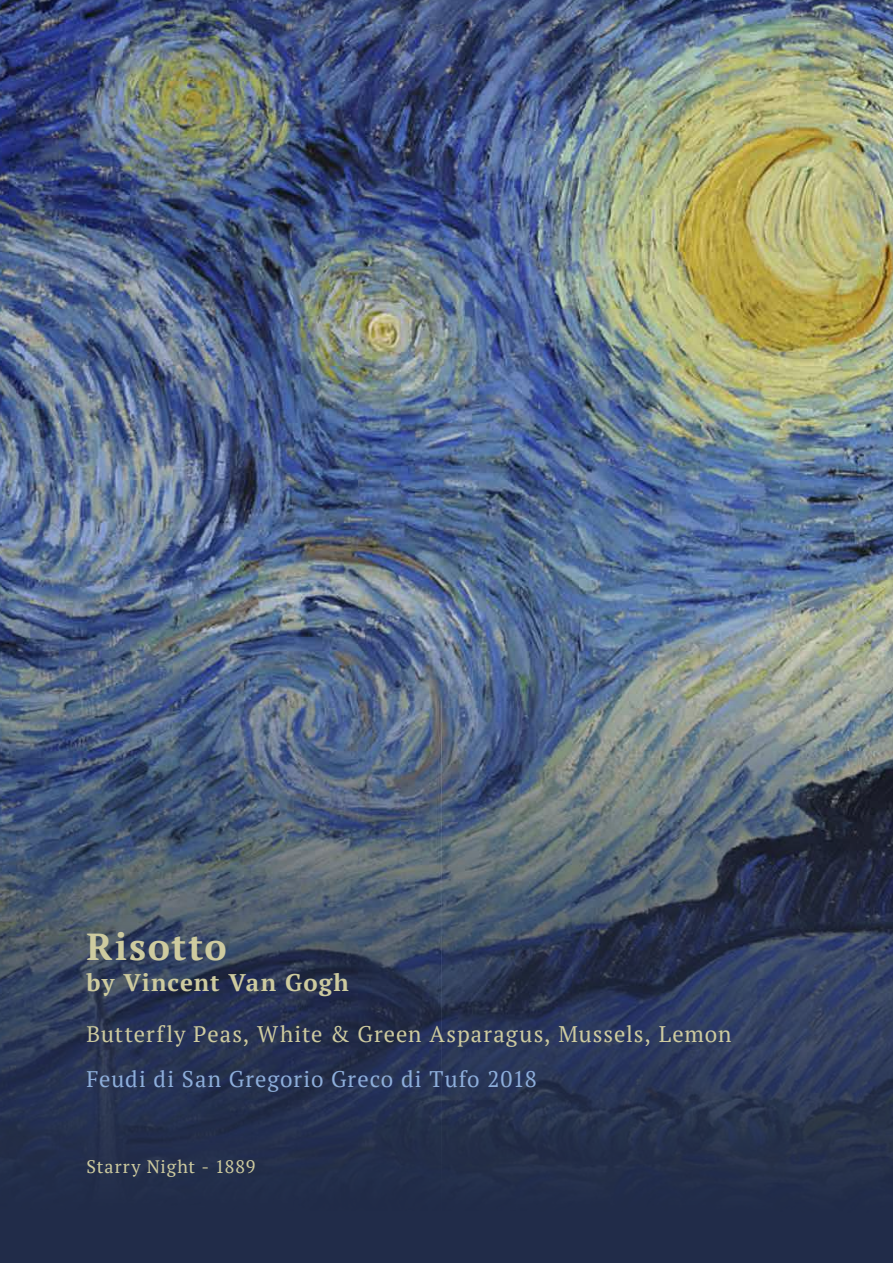
<style>
.page{position:relative;width:893px;height:1263px;background:#fff}
.page>*{position:absolute;margin:0;border:0;box-sizing:border-box;transform-origin:0 0}
.t1{font:700 37.5px "PT Serif";letter-spacing:.045em;color:#cecb9f}
.t2{font:700 24px "PT Serif";letter-spacing:.045em;color:#cecb9f}
.t3{font:22.5px "PT Serif";letter-spacing:.045em;color:#cecb9f}
.t4{font:22.5px "PT Serif";letter-spacing:.045em;color:#8daedb}
.t5{font:18px "PT Serif";letter-spacing:.05em;color:#cecb9f}
</style>
<div class="page">
<img style="left:0;top:0;width:893px;height:469px">
<img style="left:0;top:469px;width:893px;height:794px">
<h1 class="t1" style="left:86px;top:922px;width:142px">Risotto</h1>
<p class="t2" style="left:86px;top:967px;width:264px">by Vincent Van Gogh</p>
<p class="t3" style="left:86px;top:1020px;width:646px">Butterfly Peas, White &amp; Green Asparagus, Mussels, Lemon</p>
<p class="t4" style="left:86px;top:1065px;width:452px">Feudi di San Gregorio Greco di Tufo 2018</p>
<p class="t5" style="left:86px;top:1155px;width:170px">Starry Night - 1889</p>
</div>
